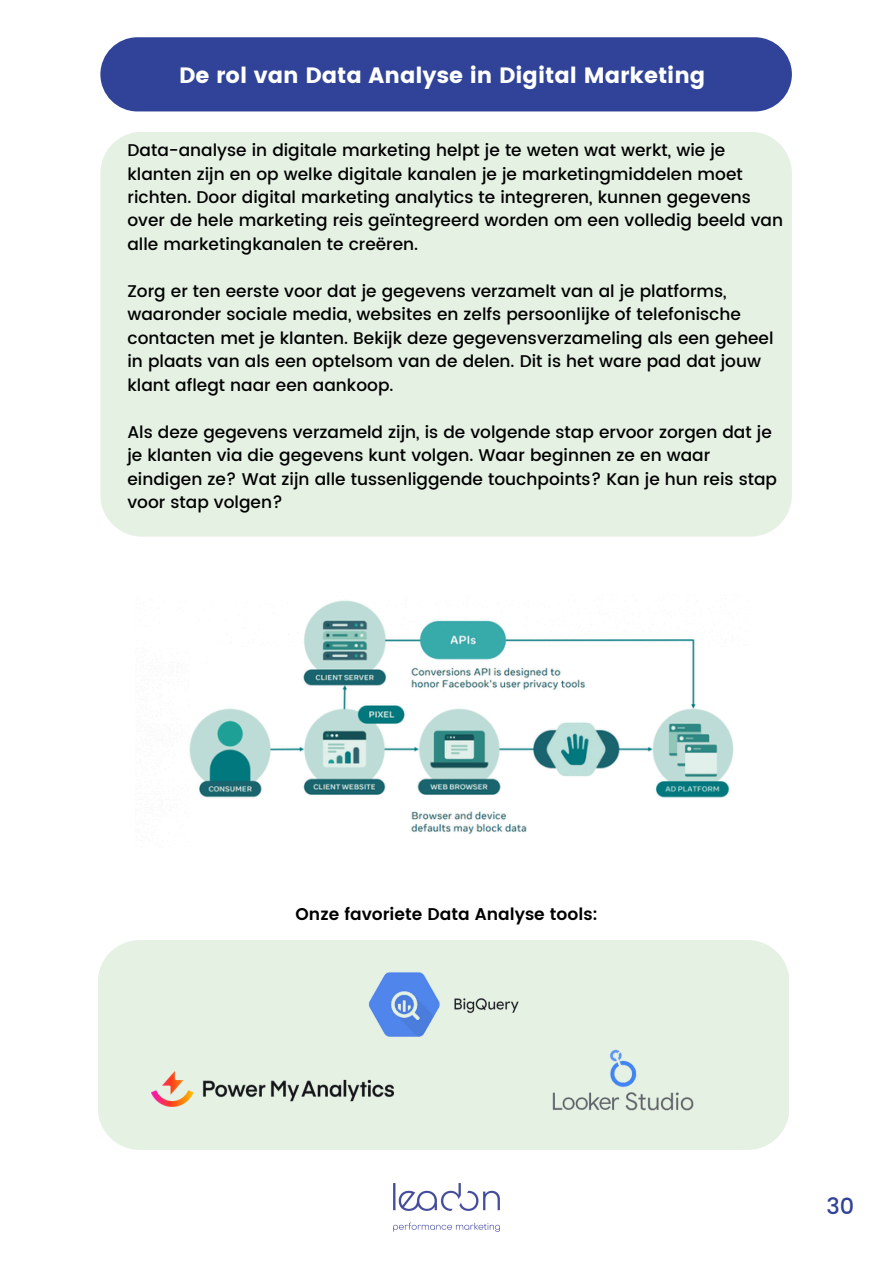
<style>
.page{position:relative;width:894px;height:1264px;background:#fff}
.page>*{position:absolute;margin:0;border:0;box-sizing:border-box;transform-origin:0 0}
.t1{font:500 22.5px "Poppins";color:#304398}
.t2{font:22.2px "Poppins";color:#fff}
.t3{font:500 16.95px/23.5px "Poppins";color:#000}
.t4{font:600 16.95px "Poppins";color:#000}
</style>
<div class="page">
<img style="left:394px;top:1183px;width:105px;height:48px">
<div style="left:100px;top:132px;width:691px;height:404px;background:#e4f1e3;border-radius:42px"></div>
<div style="left:100px;top:37px;width:691px;height:74px;background:#304398;border-radius:37px"></div>
<div style="left:98px;top:940px;width:690px;height:209px;background:#e4f1e3;border-radius:42px"></div>
<img style="left:369px;top:972px;width:150px;height:65px">
<img style="left:151px;top:1071px;width:242px;height:35px">
<img style="left:552px;top:1049px;width:142px;height:62px">
<img style="left:189px;top:600px;width:545px;height:235px">
<p class="t2" style="left:179px;top:62px;width:527px">De rol van Data Analyse in Digital Marketing</p>
<p class="t3" style="left:127px;top:138px;width:656px">Data-analyse in digitale marketing helpt je te weten wat werkt, wie je klanten zijn en op welke digitale kanalen je je marketingmiddelen moet richten. Door digital marketing analytics te integreren, kunnen gegevens over de hele marketing reis geïntegreerd worden om een volledig beeld van alle marketingkanalen te creëren.</p>
<p class="t3" style="left:127px;top:279px;width:647px">Zorg er ten eerste voor dat je gegevens verzamelt van al je platforms, waaronder sociale media, websites en zelfs persoonlijke of telefonische contacten met je klanten. Bekijk deze gegevensverzameling als een geheel in plaats van als een optelsom van de delen. Dit is het ware pad dat jouw klant aflegt naar een aankoop.</p>
<p class="t3" style="left:127px;top:420px;width:651px">Als deze gegevens verzameld zijn, is de volgende stap ervoor zorgen dat je je klanten via die gegevens kunt volgen. Waar beginnen ze en waar eindigen ze? Wat zijn alle tussenliggende touchpoints? Kan je hun reis stap voor stap volgen?</p>
<p class="t4" style="left:295px;top:904px;width:304px">Onze favoriete Data Analyse tools:</p>
<p class="t1" style="left:826px;top:1192px;width:29px">30</p>
</div>
